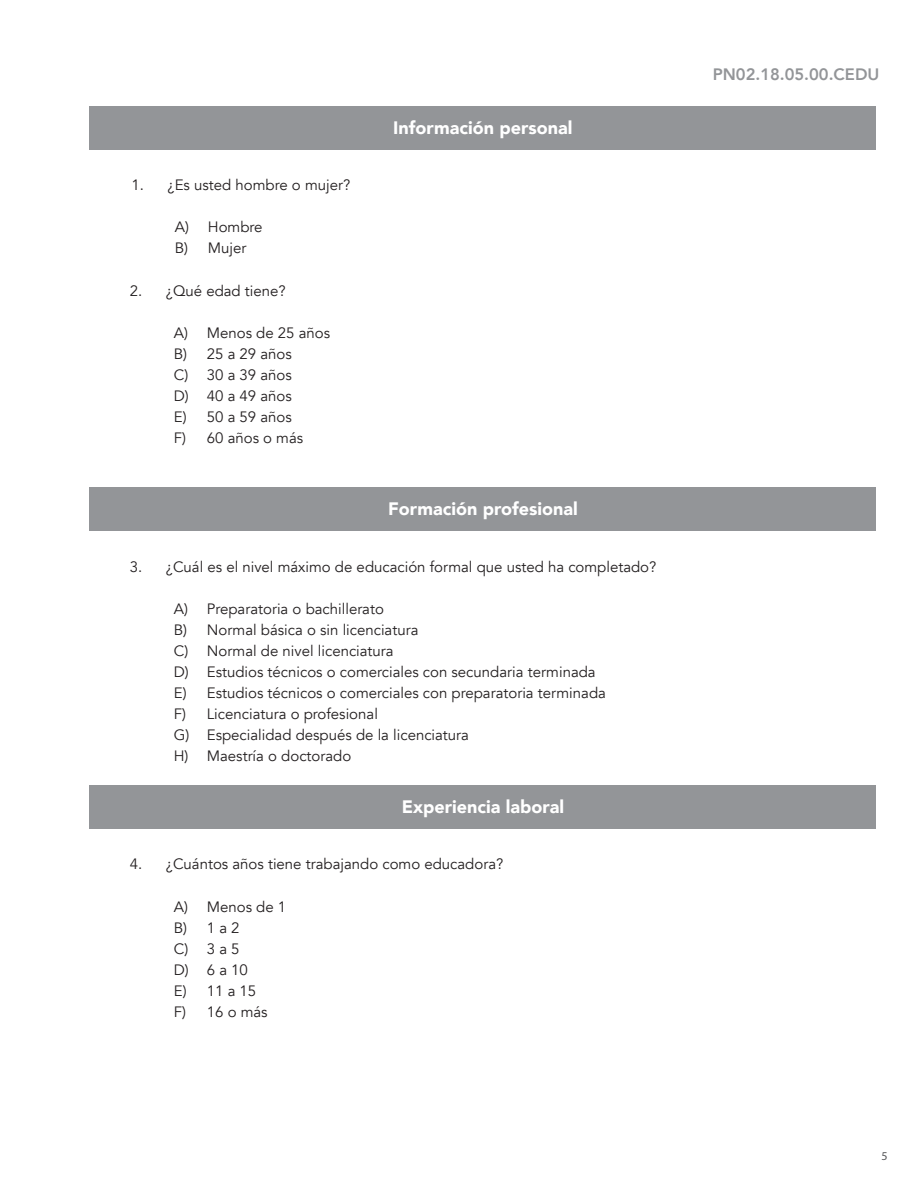
<style>
.page{position:relative;width:918px;height:1188px;background:#fff}
.page>*{position:absolute;margin:0;border:0;box-sizing:border-box;transform-origin:0 0}
.t1{font:900 18px "Avenir";color:#fff}
.t2{font:800 16.5px "Avenir";color:#939598}
.t3{font:15px/21px "Avenir";color:#231f20}
.t4{font:12px "Myriad Pro";color:#57585a}
</style>
<div class="page">
<div style="left:90px;top:106px;width:786px;height:44px;background:#939598"></div>
<div style="left:90px;top:487px;width:786px;height:44px;background:#939598"></div>
<div style="left:90px;top:786px;width:786px;height:43px;background:#939598"></div>
<p class="t3" style="left:131px;top:175px;width:220px">1. ¿Es usted hombre o mujer?</p>
<p class="t3" style="left:175px;top:216px;width:89px">A) Hombre<br>B) Mujer</p>
<p class="t3" style="left:130px;top:281px;width:158px">2. ¿Qué edad tiene?</p>
<p class="t3" style="left:174px;top:322px;width:158px">A) Menos de 25 años<br>B) 25 a 29 años<br>C) 30 a 39 años<br>D) 40 a 49 años<br>E) 50 a 59 años<br>F) 60 años o más</p>
<p class="t1" style="left:393px;top:112px;width:181px">Información personal</p>
<p class="t1" style="left:388px;top:493px;width:191px">Formación profesional</p>
<p class="t3" style="left:130px;top:556px;width:528px">3. ¿Cuál es el nivel máximo de educación formal que usted ha completado?</p>
<p class="t3" style="left:174px;top:599px;width:434px">A) Preparatoria o bachillerato<br>B) Normal básica o sin licenciatura<br>C) Normal de nivel licenciatura<br>D) Estudios técnicos o comerciales con secundaria terminada E) Estudios técnicos o comerciales con preparatoria terminada F) Licenciatura o profesional<br>G) Especialidad después de la licenciatura<br>H) Maestría o doctorado</p>
<p class="t1" style="left:402px;top:792px;width:164px">Experiencia laboral</p>
<p class="t3" style="left:130px;top:854px;width:375px">4. ¿Cuántos años tiene trabajando como educadora?</p>
<p class="t3" style="left:174px;top:896px;width:114px">A) Menos de 1<br>B) 1 a 2<br>C) 3 a 5<br>D) 6 a 10<br>E) 11 a 15<br>F) 16 o más</p>
<p class="t2" style="left:713px;top:61px;width:168px">PN02.18.05.00.CEDU</p>
<p class="t4" style="left:882px;top:1149px;width:8px">5</p>
</div>
